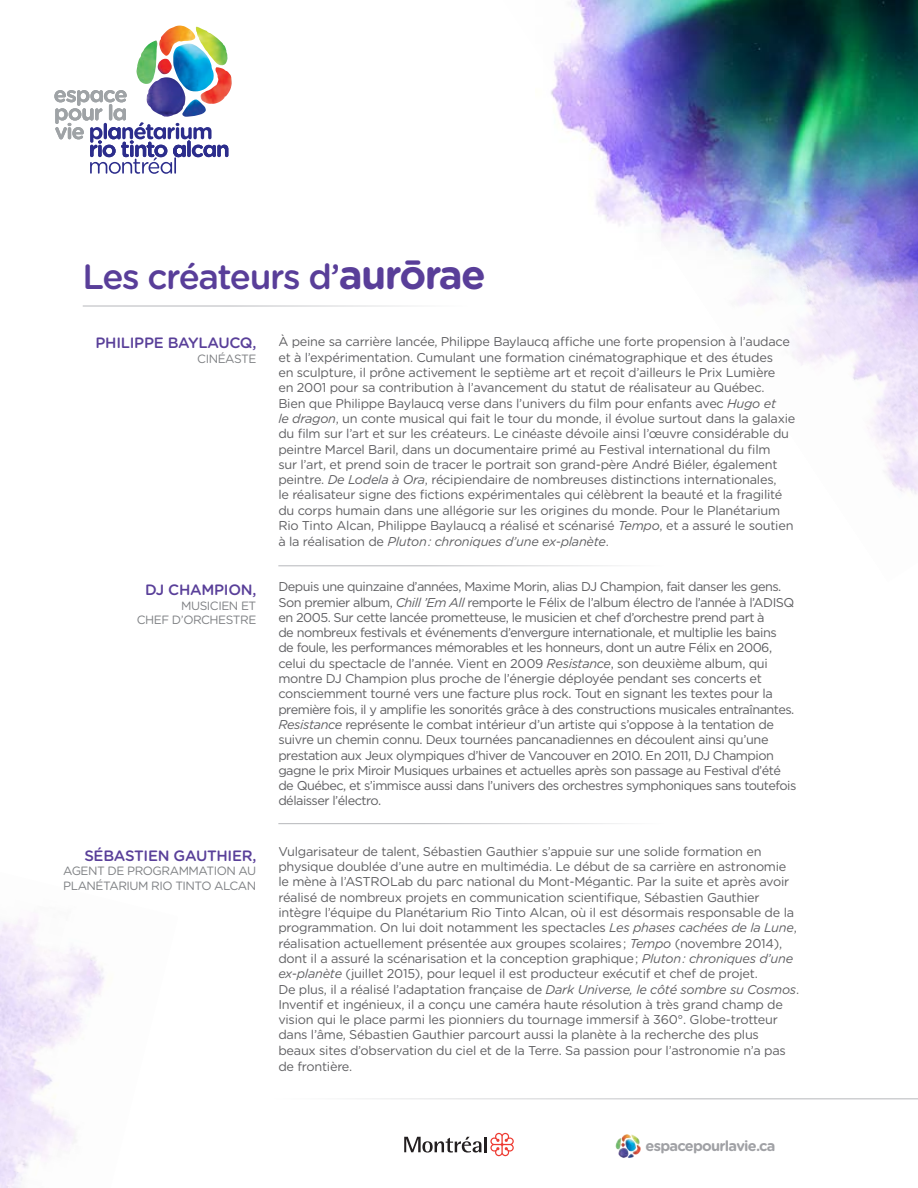
<style>
.page{position:relative;width:918px;height:1188px;background:#fff}
.page>*{position:absolute;margin:0;border:0;box-sizing:border-box;transform-origin:0 0}
.conception{font:500 35.1px "Gotham Rounded";letter-spacing:-.04em;color:#593e99}
.t1{font:500 15px "Gotham Rounded";letter-spacing:-.02em;color:#593f99}
.t2{font:700 14.7px "Gotham Rounded";letter-spacing:-.05em;color:#a0a1a5}
.t3{font:12.75px/15.3px "Gotham Rounded";letter-spacing:-.02em;color:#5f5f62}
.body{font:12.75px/15.3px "Gotham";letter-spacing:-.04em;color:#5f5f62}
.t4{font:12px/14.4px "Gotham Rounded";letter-spacing:-.04em;color:#7e8083;text-align:right}
.s1{font-weight:700;font-size:40.5px}
.s2{font-style:italic}
</style>
<div class="page">
<img style="left:535px;top:0;width:383px;height:306px">
<hr style="left:29px;top:1098px;width:889px;height:1px;background:#b6b7bb">
<img style="left:615px;top:1134px;width:26px;height:24px">
<svg style="left:404px;top:1133px;width:110px;height:23px"></svg>
<img style="left:148px;top:77px;width:25px;height:13px">
<img style="left:157px;top:59px;width:15px;height:16px">
<img style="left:159px;top:26px;width:37px;height:30px">
<img style="left:214px;top:67px;width:18px;height:27px">
<img style="left:136px;top:40px;width:21px;height:45px">
<img style="left:196px;top:27px;width:32px;height:39px">
<img style="left:173px;top:44px;width:41px;height:46px">
<svg style="left:54px;top:90px;width:174px;height:84px"></svg>
<hr style="left:278px;top:565px;width:522px;height:1px;background:#b6b7bb">
<hr style="left:278px;top:823px;width:522px;height:1px;background:#b6b7bb">
<hr style="left:83px;top:306px;width:521px;height:1px;background:#b6b7bb">
<p class="conception" style="left:82px;top:252px;width:405px">Les créateurs d’<span class="s1">aurōrae</span></p>
<p class="t1" style="left:96px;top:332px;width:162px">PHILIPPE BAYLAUCQ,</p>
<p class="t4" style="left:197px;top:351px;width:61px">CINÉASTE</p>
<p class="t1" style="left:145px;top:579px;width:113px">DJ CHAMPION,</p>
<p class="t4" style="left:137px;top:598px;width:121px">MUSICIEN ET<br>CHEF D’ORCHESTRE</p>
<p class="t1" style="left:84px;top:845px;width:174px">SÉBASTIEN GAUTHIER,</p>
<p class="t4" style="left:63px;top:863px;width:195px;text-align:left">AGENT DE PROGRAMMATION AU<br>PLANÉTARIUM RIO TINTO ALCAN</p>
<p class="t3" style="left:278px;top:334px;width:519px">À peine sa carrière lancée, Philippe Baylaucq affiche une forte propension à l’audace et à l’expérimentation. Cumulant une formation cinématographique et des études<br>en sculpture, il prône activement le septième art et reçoit d’ailleurs le Prix Lumière<br>en 2001 pour sa contribution à l’avancement du statut de réalisateur au Québec.<br>Bien que Philippe Baylaucq verse dans l’univers du film pour enfants avec <span class="s2">Hugo et<br>le dragon</span>, un conte musical qui fait le tour du monde, il évolue surtout dans la galaxie du film sur l’art et sur les créateurs. Le cinéaste dévoile ainsi l’œuvre considérable du peintre Marcel Baril, dans un documentaire primé au Festival international du film<br>sur l’art, et prend soin de tracer le portrait son grand-père André Biéler, également peintre. <span class="s2">De Lodela à Ora</span>, récipiendaire de nombreuses distinctions internationales,<br>le réalisateur signe des fictions expérimentales qui célèbrent la beauté et la fragilité du corps humain dans une allégorie sur les origines du monde. Pour le Planétarium Rio Tinto Alcan, Philippe Baylaucq a réalisé et scénarisé <span class="s2">Tempo</span>, et a assuré le soutien à la réalisation de <span class="s2">Pluton chroniques d’une ex-planète</span>.</p>
<p class="body" style="left:278px;top:579px;width:520px">Depuis une quinzaine d’années, Maxime Morin, alias DJ Champion, fait danser les gens.<br>Son premier album, <span class="s2">Chill ’Em All</span> remporte le Félix de l’album électro de l’année à l’ADISQ en 2005. Sur cette lancée prometteuse, le musicien et chef d’orchestre prend part à<br>de nombreux festivals et événements d’envergure internationale, et multiplie les bains<br>de foule, les performances mémorables et les honneurs, dont un autre Félix en 2006, celui du spectacle de l’année. Vient en 2009 <span class="s2">Resistance</span>, son deuxième album, qui montre DJ Champion plus proche de l’énergie déployée pendant ses concerts et consciemment tourné vers une facture plus rock. Tout en signant les textes pour la première fois, il y amplifie les sonorités grâce à des constructions musicales entraînantes.<br><span class="s2">Resistance</span> représente le combat intérieur d’un artiste qui s’oppose à la tentation de suivre un chemin connu. Deux tournées pancanadiennes en découlent ainsi qu’une prestation aux Jeux olympiques d’hiver de Vancouver en 2010. En 2011, DJ Champion gagne le prix Miroir Musiques urbaines et actuelles après son passage au Festival d’été de Québec, et s’immisce aussi dans l’univers des orchestres symphoniques sans toutefois délaisser l’électro.</p>
<p class="t3" style="left:278px;top:843px;width:522px">Vulgarisateur de talent, Sébastien Gauthier s’appuie sur une solide formation en physique doublée d’une autre en multimédia. Le début de sa carrière en astronomie le mène à l’ASTROLab du parc national du Mont-Mégantic. Par la suite et après avoir réalisé de nombreux projets en communication scientifique, Sébastien Gauthier intègre l’équipe du Planétarium Rio Tinto Alcan, où il est désormais responsable de la programmation. On lui doit notamment les spectacles <span class="s2">Les phases cachées de la Lune</span>, réalisation actuellement présentée aux groupes scolaires ; <span class="s2">Tempo</span> (novembre 2014), dont il a assuré la scénarisation et la conception graphique ; <span class="s2">Pluton : chroniques d’une ex-planète</span> (juillet 2015), pour lequel il est producteur exécutif et chef de projet.<br>De plus, il a réalisé l’adaptation française de <span class="s2">Dark Universe, le côté sombre su Cosmos</span>.<br>Inventif et ingénieux, il a conçu une caméra haute résolution à très grand champ de vision qui le place parmi les pionniers du tournage immersif à 360°. Globe-trotteur dans l’âme, Sébastien Gauthier parcourt aussi la planète à la recherche des plus beaux sites d’observation du ciel et de la Terre. Sa passion pour l’astronomie n’a pas de frontière.</p>
<p class="t2" style="left:645px;top:1135px;width:131px">espacepourlavie.ca</p>
</div>
